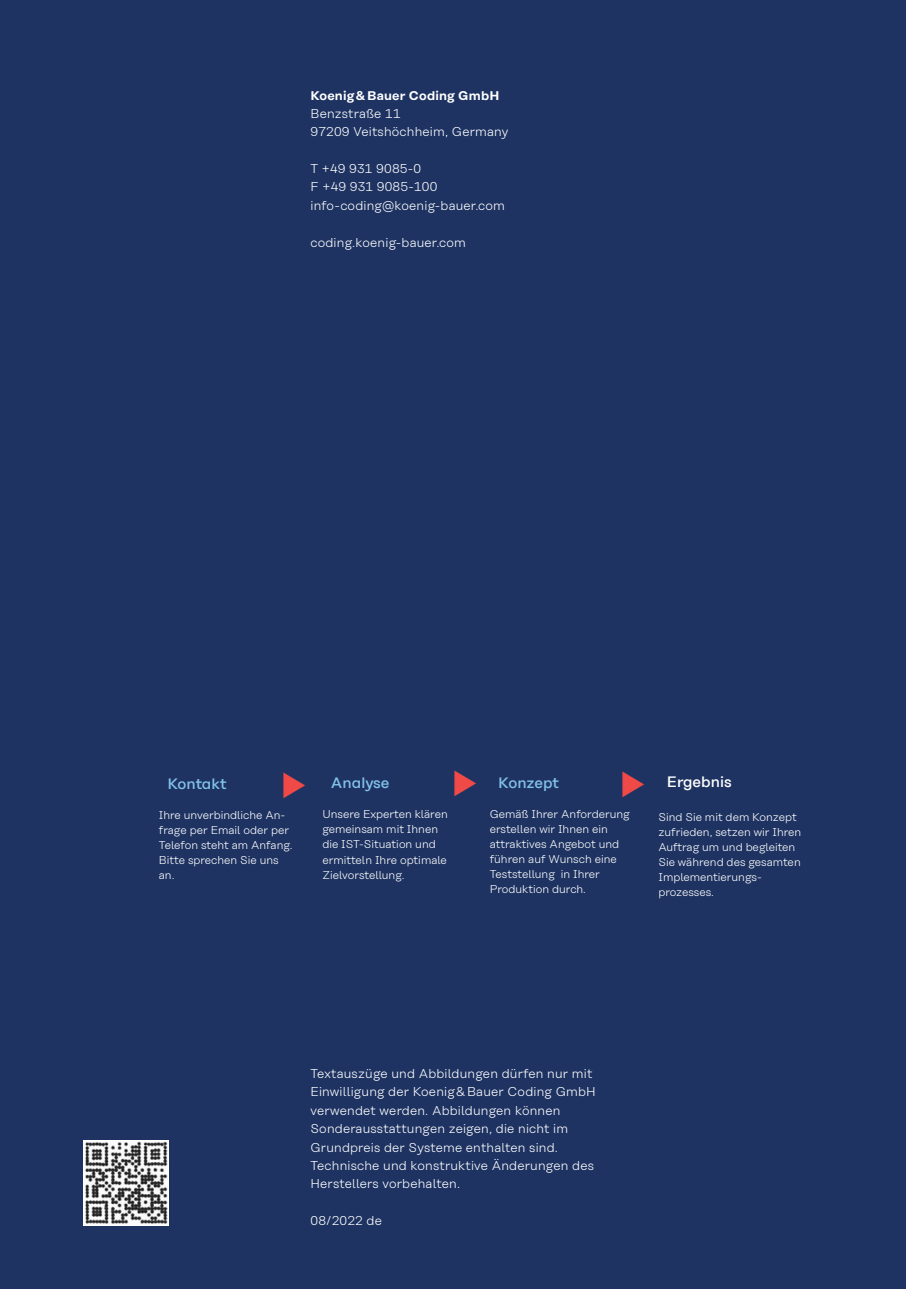
<style>
.page{position:relative;width:906px;height:1289px;background:#fff}
.page>*{position:absolute;margin:0;border:0;box-sizing:border-box;transform-origin:0 0}
.t1{font:36px "Koenig&Bauer H";color:#ef4948}
.t2{font:500 15px "Koenig&Bauer H";color:#82c1ea}
.t3{font:500 15px "Koenig&Bauer H";color:#fff}
.t4{font:300 12.75px/18.3px "Koenig&Bauer T";letter-spacing:.015em;color:#fff}
.t5{font:600 12.75px "Koenig&Bauer T";letter-spacing:.015em;color:#fff}
.t6{font:300 11.25px/15px "Koenig&Bauer T";color:#fff}
</style>
<div class="page">
<div style="left:0;top:0;width:906px;height:1288px;background:#1e3362"></div>
<img style="left:84px;top:1140px;width:85px;height:85px">
<p class="t5" style="left:310px;top:87px;width:190px">Koenig &amp; Bauer Coding GmbH</p>
<p class="t4" style="left:310px;top:104px;width:199px">Benzstraße 11<br>97209 Veitshöchheim, Germany</p>
<p class="t4" style="left:310px;top:159px;width:196px">T +49 931 9085-0<br>F +49 931 9085-100 info-coding@koenig-bauer.com</p>
<p class="t4" style="left:310px;top:233px;width:157px">coding.koenig-bauer.com</p>
<h1 class="t1" style="left:282px;top:764px;width:26px">►</h1>
<h1 class="t1" style="left:453px;top:763px;width:26px">►</h1>
<h1 class="t1" style="left:621px;top:764px;width:26px">►</h1>
<h2 class="t2" style="left:331px;top:774px;width:60px">Analyse</h2>
<h2 class="t2" style="left:498px;top:774px;width:62px">Konzept</h2>
<p class="t6" style="left:490px;top:807px;width:142px">Gemäß Ihrer Anforderung erstellen wir Ihnen ein attraktives Angebot und führen auf Wunsch eine<br>Teststellung in Ihrer<br>Produktion durch.</p>
<h2 class="t2" style="left:167px;top:774px;width:61px">Kontakt</h2>
<p class="t6" style="left:322px;top:807px;width:127px">Unsere Experten klären gemeinsam mit Ihnen die IST-Situation und ermitteln Ihre optimale<br>Zielvorstellung.</p>
<p class="t6" style="left:159px;top:807px;width:135px">Ihre unverbindliche An&shy;frage per Email oder per<br>Telefon steht am Anfang.<br>Bitte sprechen Sie uns an.</p>
<h2 class="t3" style="left:667px;top:772px;width:66px">Ergebnis</h2>
<p class="t6" style="left:658px;top:809px;width:144px">Sind Sie mit dem Konzept zufrieden, setzen wir Ihren<br>Auftrag um und begleiten<br>Sie während des gesamten<br>Implementierungs&shy;prozesses.</p>
<p class="t4" style="left:310px;top:1064px;width:287px">Textauszüge und Abbildungen dürfen nur mit Einwilligung der Koenig &amp; Bauer Coding GmbH verwendet werden. Abbildungen können Sonderausstattungen zeigen, die nicht im Grundpreis der Systeme enthalten sind.<br>Technische und konstruktive Änderungen des Herstellers vorbehalten.</p>
<p class="t4" style="left:310px;top:1211px;width:73px">08/2022 de</p>
</div>
